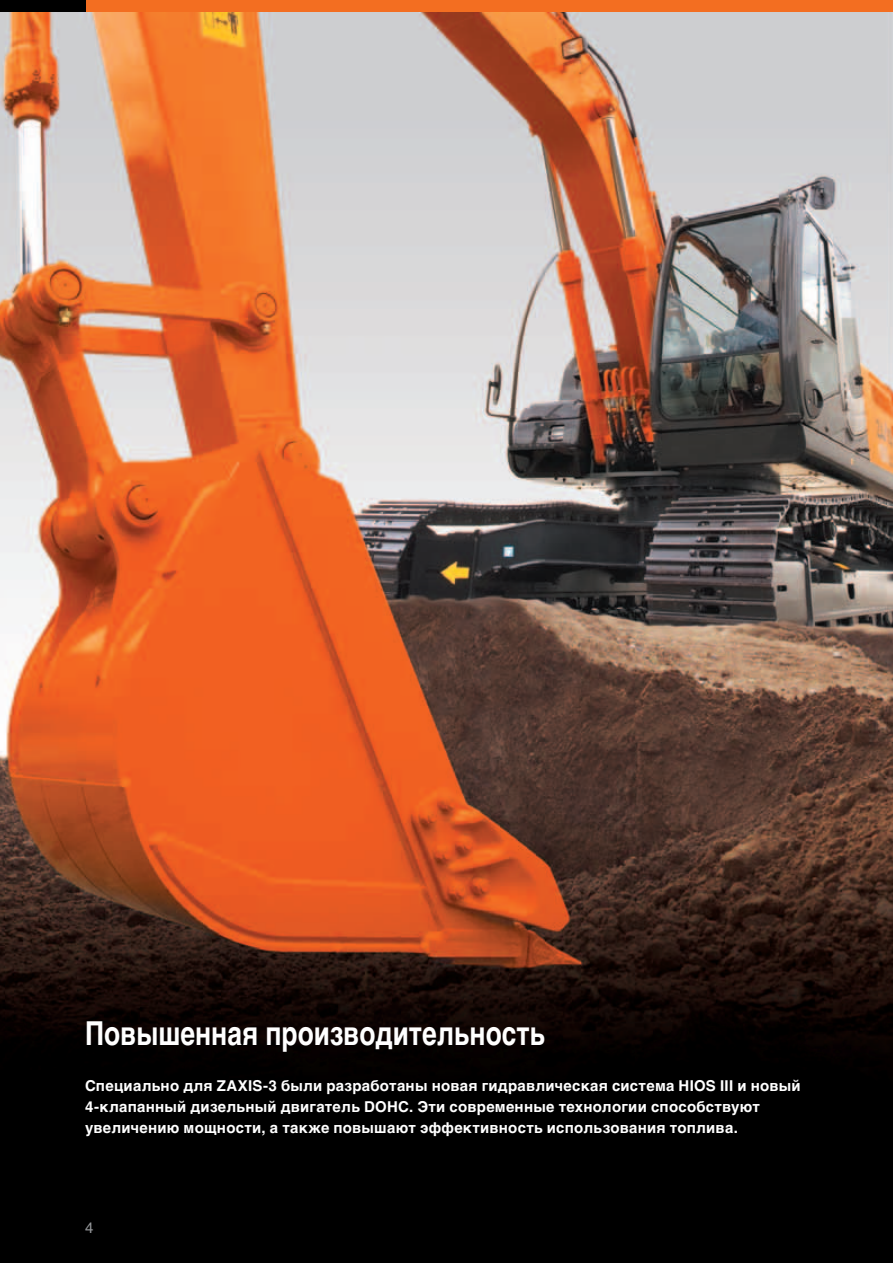
<style>
.page{position:relative;width:893px;height:1263px;background:#fff}
.page>*{position:absolute;margin:0;border:0;box-sizing:border-box;transform-origin:0 0}
.t1{font:700 33px "Helvetica Cyr";color:#fff;scale:.8 1}
.t2{font:700 15px/21px "Helvetica Cyr";letter-spacing:.015em;color:#fff}
.t3{font:15px "Helvetica Cyr Upright";color:#939598}
</style>
<div class="page">
<img style="left:0;top:11px;width:893px;height:1252px">
<div style="left:0;top:0;width:893px;height:11px;background:#f36e21"></div>
<div style="left:0;top:0;width:85px;height:11px;background:#000"></div>
<h1 class="t1" style="left:85px;top:1020px;width:576px">Повышенная производительность</h1>
<p class="t2" style="left:85px;top:1076px;width:717px">Специально для ZAXIS-3 были разработаны новая гидравлическая система HIOS III и новый<br>4-клапанный дизельный двигатель DOHC. Эти современные технологии способствуют увеличению мощности, а также повышают эффективность использования топлива.</p>
<p class="t3" style="left:85px;top:1222px;width:10px">4</p>
</div>
